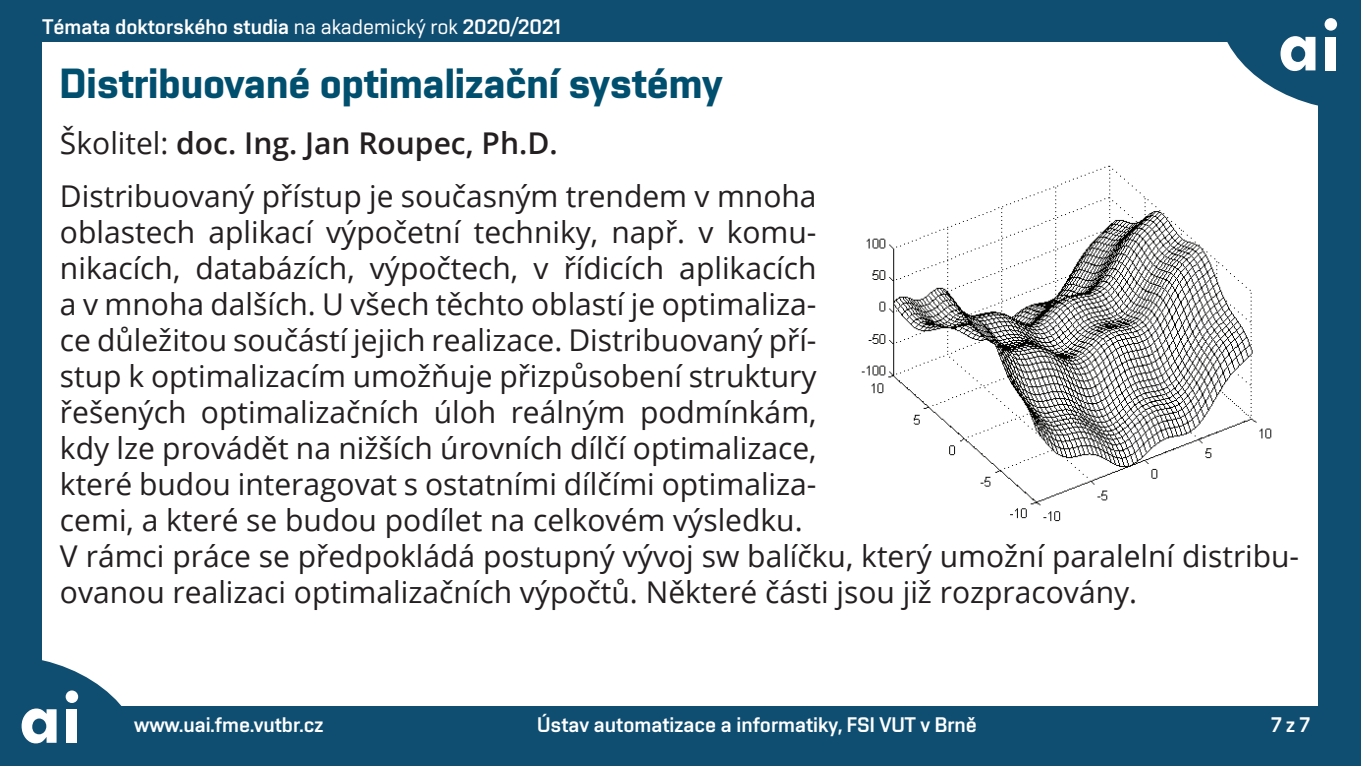
<style>
.page{position:relative;width:1361px;height:766px;background:#fff}
.page>*{position:absolute;margin:0;border:0;box-sizing:border-box;transform-origin:0 0}
.t1{font:700 42px "Vafle VUT";color:#014f6e}
.t2{font:30px/36px "Open Sans";color:#231f20}
.t3{font:21px "Vafle VUT";color:#fff}
.s1{font-family:"Vafle Light VUT"}
.s2{font-weight:600}
</style>
<div class="page">
<div style="left:0;top:0;width:1361px;height:765px;background:#0f4e71"></div>
<div style="left:43px;top:43px;width:1275px;height:663px;background:#fff"></div>
<svg style="left:21px;top:655px;width:101px;height:89px"></svg>
<div style="left:67px;top:709px;width:10px;height:33px;background:#fff"></div>
<svg style="left:1216px;top:18px;width:122px;height:88px"></svg>
<div style="left:1326px;top:37px;width:10px;height:33px;background:#fff"></div>
<img style="left:861px;top:165px;width:411px;height:357px">
<p class="t3" style="left:43px;top:14px;width:520px">Témata doktorského studia <span class="s1">na akademický rok</span> 2020/2021</p>
<h1 class="t1" style="left:60px;top:59px;width:664px">Distribuované optimalizační systémy</h1>
<p class="t2" style="left:60px;top:115px;width:758px;line-height:53.1px">Školitel: <span class="s2">doc. Ing. Jan Roupec, Ph.D.<br></span>Distribuovaný přístup je současným trendem v mnoha</p>
<p class="t2" style="left:60px;top:213px;width:1240px">oblastech aplikací výpočetní techniky, např. v komu-<br>nikacích, databázích, výpočtech, v řídicích aplikacích<br>a v mnoha dalších. U všech těchto oblastí je optimaliza-<br>ce důležitou součástí jejich realizace. Distribuovaný pří-<br>stup k optimalizacím umožňuje přizpůsobení struktury<br>řešených optimalizačních úloh reálným podmínkám,<br>kdy lze provádět na nižších úrovních dílčí optimalizace,<br>které budou interagovat s ostatními dílčími optimaliza-<br>cemi, a které se budou podílet na celkovém výsledku.<br>V rámci práce se předpokládá postupný vývoj sw balíčku, který umožní paralelní distribu&shy;ovanou realizaci optimalizačních výpočtů. Některé části jsou již rozpracovány.</p>
<p class="t3" style="left:134px;top:712px;width:191px">www.uai.fme.vutbr.cz</p>
<p class="t3" style="left:537px;top:712px;width:441px">Ústav automatizace a informatiky, FSI VUT v Brně</p>
<p class="t3" style="left:1271px;top:712px;width:40px">7 z 7</p>
</div>
